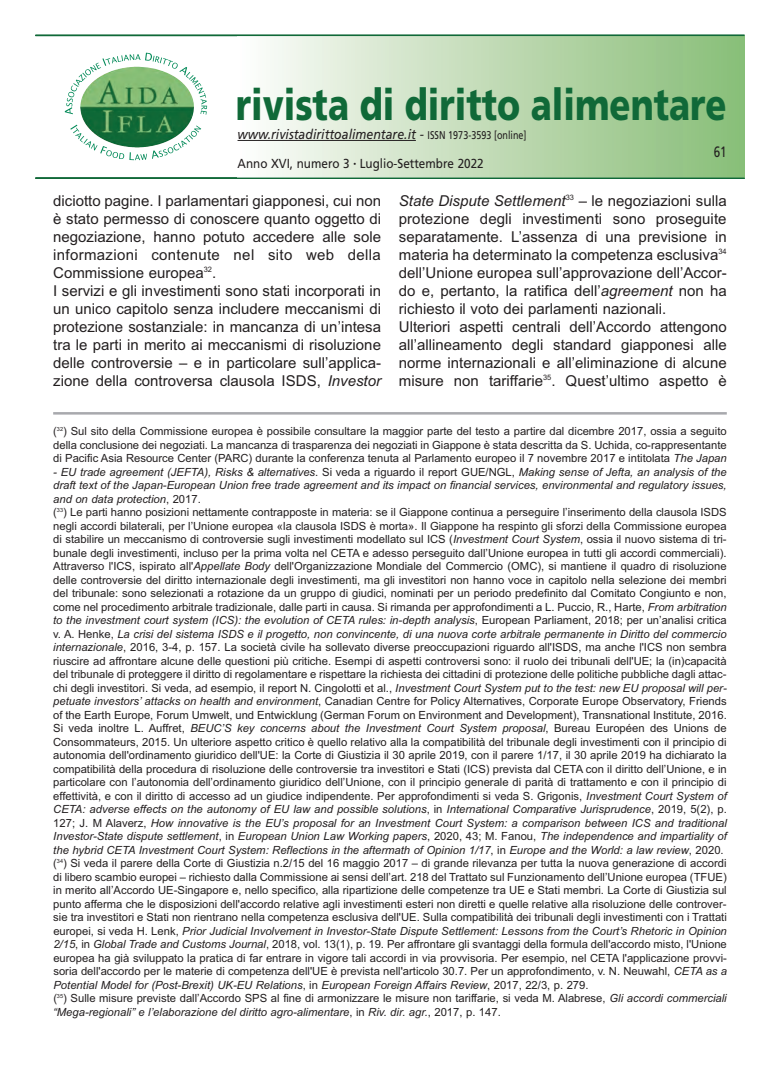
<style>
.page{position:relative;width:780px;height:1088px;background:#fff}
.page>*{position:absolute;margin:0;border:0;box-sizing:border-box;transform-origin:0 0}
.t1{font:900 43.75px "Frutiger";color:#106938;scale:.79 1}
.t2{font:15px/18px "Arial";color:#231f20}
.t3{font:15px "Frutiger";color:#231f20;scale:.78 1}
.t4{font:italic 13.75px "Frutiger";color:#231f20;scale:.9 1}
.t5{font:13px "Frutiger";color:#231f20;scale:.9 1}
.t6{font:11.25px/13.5px "Arial";color:#231f20;text-align:justify}
.s1{font-style:normal;font-size:11.25px}
.s2{font-style:italic}
</style>
<div class="page">
<div style="left:237px;top:35px;width:507px;height:142px;background:linear-gradient(to right,#fdfcfa,#87bc76)"></div>
<hr style="left:35px;top:35px;width:709px;height:1px;background:#106938">
<hr style="left:35px;top:178px;width:709px;height:1px;background:#106938">
<hr style="left:237px;top:140px;width:179px;height:1px;background:#231f20">
<hr style="left:53px;top:412px;width:673px;height:3px;background:#a8a9ad">
<svg style="left:70px;top:125px;width:131px;height:35px"></svg>
<svg style="left:65px;top:53px;width:142px;height:62px"></svg>
<h1 class="t1" style="left:236px;top:87px;width:623px">rivista di diritto alimentare</h1>
<p class="t4" style="left:237px;top:129px;width:322px">www.rivistadirittoalimentare.it - <span class="s1">ISSN 1973-3593 [online]</span></p>
<p class="t5" style="left:237px;top:158px;width:275px">Anno XVI, numero 3 <sup>•</sup> Luglio-Settembre 2022</p>
<h2 class="t3" style="left:713px;top:145px;width:18px">61</h2>
<p class="t2" style="left:53px;top:192px;width:329px">diciotto pagine. I parlamentari giapponesi, cui non è stato permesso di conoscere quanto oggetto di negoziazione, hanno potuto accedere alle sole informazioni contenute nel sito web della Commissione europea<sup>32</sup>.<br>I servizi e gli investimenti sono stati incorporati in un unico capitolo senza includere meccanismi di protezione sostanziale: in mancanza di un’intesa tra le parti in merito ai meccanismi di risoluzione delle controversie – e in particolare sull’applica&shy;zione della controversa clausola ISDS, <span class="s2">Investor</span></p>
<p class="t2" style="left:399px;top:192px;width:329px"><span class="s2">State Dispute Settlement</span><sup>33</sup> – le negoziazioni sulla protezione degli investimenti sono proseguite separatamente. L’assenza di una previsione in materia ha determinato la competenza esclusiva<sup>34 </sup>dell’Unione europea sull’approvazione dell’Accor&shy;do e, pertanto, la ratifica dell’<span class="s2">agreement</span> non ha richiesto il voto dei parlamenti nazionali.<br>Ulteriori aspetti centrali dell’Accordo attengono all’allineamento degli standard giapponesi alle norme internazionali e all’eliminazione di alcune misure non tariffarie<sup>35</sup>. Quest’ultimo aspetto è</p>
<p class="t6" style="left:53px;top:425px;width:675px">(<sup>32</sup>) Sul sito della Commissione europea è possibile consultare la maggior parte del testo a partire dal dicembre 2017, ossia a seguito della conclusione dei negoziati. La mancanza di trasparenza dei negoziati in Giappone è stata descritta da S. Uchida, co-rappresentante di Pacific Asia Resource Center (PARC) durante la conferenza tenuta al Parlamento europeo il 7 novembre 2017 e intitolata <span class="s2">The Japan</span></p>
<p class="t6" style="left:53px;top:465px;width:675px;text-align:left"><span class="s2">- EU trade agreement (JEFTA), Risks &amp; alternatives</span>. Si veda a riguardo il report GUE/nGL, <span class="s2">Making sense of Jefta, an analysis of the draft text of the Japan-European Union free trade agreement and its impact on financial services, environmental and regulatory issues, and on data protection</span>, 2017.<br>(<sup>33</sup>) Le parti hanno posizioni nettamente contrapposte in materia: se il Giappone continua a perseguire l’inserimento della clausola ISDS negli accordi bilaterali, per l’Unione europea «la clausola ISDS è morta». Il Giappone ha respinto gli sforzi della Commissione europea di stabilire un meccanismo di controversie sugli investimenti modellato sul ICS (<span class="s2">Investment Court System</span>, ossia il nuovo sistema di tri&shy;bunale degli investimenti, incluso per la prima volta nel CETA e adesso perseguito dall’Unione europea in tutti gli accordi commerciali).<br>Attraverso l'ICS, ispirato all'<span class="s2">Appellate Body</span> dell'Organizzazione Mondiale del Commercio (OMC), si mantiene il quadro di risoluzione delle controversie del diritto internazionale degli investimenti, ma gli investitori non hanno voce in capitolo nella selezione dei membri del tribunale: sono selezionati a rotazione da un gruppo di giudici, nominati per un periodo predefinito dal Comitato Congiunto e non, come nel procedimento arbitrale tradizionale, dalle parti in causa. Si rimanda per approfondimenti a L. Puccio, R., Harte, <span class="s2">From arbitration to the investment court system (ICS): the evolution of CETA rules: in-depth analysis</span>, European Parliament, 2018; per un’analisi critica v. A. Henke, <span class="s2">La crisi del sistema ISDS e il progetto, non convincente, di una nuova corte arbitrale permanente in Diritto del commercio internazionale</span>, 2016, 3-4, p. 157. La società civile ha sollevato diverse preoccupazioni riguardo all'ISDS, ma anche l'ICS non sembra riuscire ad affrontare alcune delle questioni più critiche. Esempi di aspetti controversi sono: il ruolo dei tribunali dell'UE; la (in)capacità del tribunale di proteggere il diritto di regolamentare e rispettare la richiesta dei cittadini di protezione delle politiche pubbliche dagli attac&shy;chi degli investitori. Si veda, ad esempio, il report n. Cingolotti et al., <span class="s2">Investment Court System put to the test: new EU proposal will per&shy;petuate investors’ attacks on health and environment</span>, Canadian Centre for Policy Alternatives, Corporate Europe Observatory, Friends of the Earth Europe, Forum Umwelt, und Entwicklung (German Forum on Environment and Development), Transnational Institute, 2016.<br>Si veda inoltre L. Auffret, <span class="s2">BEUC’S key concerns about the Investment Court System proposal</span>, Bureau Européen des Unions de Consommateurs, 2015. Un ulteriore aspetto critico è quello relativo alla la compatibilità del tribunale degli investimenti con il principio di autonomia dell'ordinamento giuridico dell'UE: la Corte di Giustizia il 30 aprile 2019, con il parere 1/17, il 30 aprile 2019 ha dichiarato la compatibilità della procedura di risoluzione delle controversie tra investitori e Stati (ICS) prevista dal CETA con il diritto dell’Unione, e in particolare con l’autonomia dell’ordinamento giuridico dell’Unione, con il principio generale di parità di trattamento e con il principio di effettività, e con il diritto di accesso ad un giudice indipendente. Per approfondimenti si veda S. Grigonis, <span class="s2">Investment Court System of CETA: adverse effects on the autonomy of EU law and possible solutions</span>, in <span class="s2">International Comparative Jurisprudence</span>, 2019, 5(2), p.<br>127; J. M Alaverz, <span class="s2">How innovative is the EU’s proposal for an Investment Court System: a comparison between ICS and traditional Investor-State dispute settlement</span>, in <span class="s2">European Union Law Working papers</span>, 2020, 43; M. Fanou, <span class="s2">The independence and impartiality of the hybrid CETA Investment Court System: Reflections in the aftermath of Opinion 1/17</span>, in <span class="s2">Europe and the World: a law review</span>, 2020. (<sup>34</sup>) Si veda il parere della Corte di Giustizia n.2/15 del 16 maggio 2017 – di grande rilevanza per tutta la nuova generazione di accordi di libero scambio europei – richiesto dalla Commissione ai sensi dell’art. 218 del Trattato sul Funzionamento dell’Unione europea (TFUE) in merito all’Accordo UE-Singapore e, nello specifico, alla ripartizione delle competenze tra UE e Stati membri. La Corte di Giustizia sul punto afferma che le disposizioni dell'accordo relative agli investimenti esteri non diretti e quelle relative alla risoluzione delle controver&shy;sie tra investitori e Stati non rientrano nella competenza esclusiva dell'UE. Sulla compatibilità dei tribunali degli investimenti con i Trattati europei, si veda H. Lenk, <span class="s2">Prior Judicial Involvement in Investor-State Dispute Settlement: Lessons from the Court’s Rhetoric in Opinion 2/15</span>, in <span class="s2">Global Trade and Customs Journal</span>, 2018, vol. 13(1), p. 19. Per affrontare gli svantaggi della formula dell'accordo misto, l'Unione europea ha già sviluppato la pratica di far entrare in vigore tali accordi in via provvisoria. Per esempio, nel CETA l'applicazione provvi&shy;soria dell'accordo per le materie di competenza dell'UE è prevista nell'articolo 30.7. Per un approfondimento, v. n. neuwahl, <span class="s2">CETA as a Potential Model for (Post-Brexit) UK-EU Relations</span>, in <span class="s2">European Foreign Affairs Review</span>, 2017, 22/3, p. 279.<br>(<sup>35</sup>) Sulle misure previste dall’Accordo SPS al fine di armonizzare le misure non tariffarie, si veda M. Alabrese, <span class="s2">Gli accordi commerciali “Mega-regionali” e l’elaborazione del diritto agro-alimentare</span>, in <span class="s2">Riv. dir. agr.</span>, 2017, p. 147.</p>
</div>
